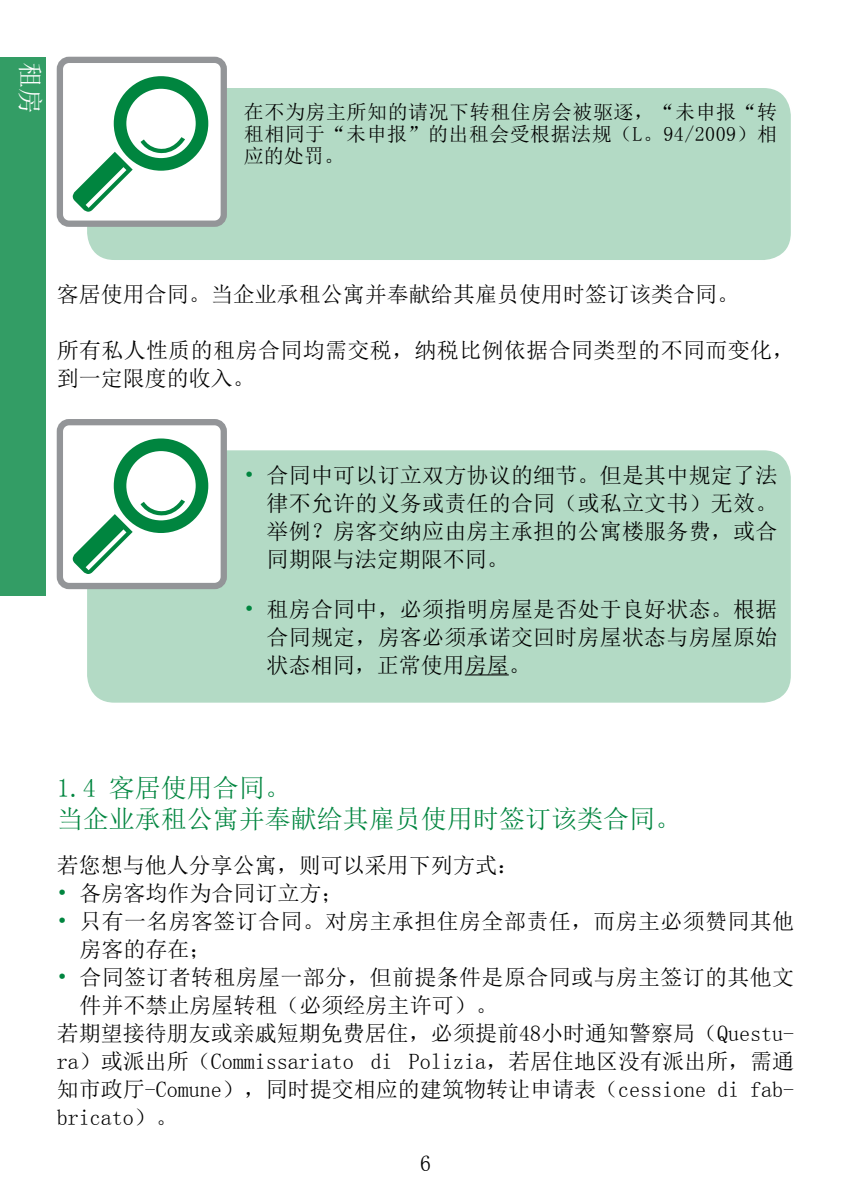
<style>
.page{position:relative;width:851px;height:1191px;background:#fff}
.page>*{position:absolute;margin:0;border:0;box-sizing:border-box;transform-origin:0 0}
.t1{font:26px/31.2px "Sim Sun";color:#00853f}
.t2{font:26px "Sim Sun";color:#fff}
.t3{font:22px/28px "Sim Sun";color:#000}
.t4{font:20px/22px "Sim Sun";letter-spacing:.025em;color:#000;text-align:justify}
.s1{color:#00853f}
</style>
<div class="page">
<div style="left:0;top:57px;width:45px;height:538px;background:#339d65"></div>
<div style="left:86px;top:87px;width:705px;height:174px;background:#b3dac5;border-radius:28px"></div>
<div style="left:85px;top:86px;width:707px;height:176px;border:2px solid #fff;border-radius:28px"></div>
<div style="left:60px;top:60px;width:164px;height:164px;background:#fff;border-radius:9px"></div>
<div style="left:57px;top:57px;width:170px;height:170px;border:6px solid #939598;border-radius:9px"></div>
<div style="left:114px;top:76px;width:94px;height:95px;border:13px solid #00853f;border-radius:50%"></div>
<svg style="left:72px;top:134px;width:115px;height:78px"></svg>
<div style="left:86px;top:449px;width:705px;height:254px;background:#b3dac5;border-radius:28px"></div>
<div style="left:85px;top:448px;width:707px;height:256px;border:2px solid #fff;border-radius:28px"></div>
<hr style="left:464px;top:674px;width:44px;height:1px;background:#000">
<div style="left:60px;top:422px;width:164px;height:164px;background:#fff;border-radius:9px"></div>
<div style="left:57px;top:419px;width:170px;height:170px;border:6px solid #939598;border-radius:9px"></div>
<div style="left:114px;top:438px;width:94px;height:95px;border:13px solid #00853f;border-radius:50%"></div>
<svg style="left:72px;top:496px;width:115px;height:78px"></svg>
<p class="t2" style="left:43px;top:62px;width:53px;rotate:90deg">租房</p>
<p class="t4" style="left:244px;top:101px;width:534px">在不为房主所知的请况下转租住房会被驱逐，“未申报“转租相同于“未申报”的出租会受根据法规（L。94/2009）相应的处罚。</p>
<p class="t3" style="left:57px;top:280px;width:683px">客居使用合同。当企业承租公寓并奉献给其雇员使用时签订该类合同。</p>
<p class="t3" style="left:57px;top:336px;width:739px">所有私人性质的租房合同均需交税，纳税比例依据合同类型的不同而变化，到一定限度的收入。</p>
<p class="t3" style="left:266px;top:461px;width:512px;text-align:justify;text-indent:-23px"><span class="s1">•</span> 合同中可以订立双方协议的细节。但是其中规定了法律不允许的义务或责任的合同（或私立文书）无效。举例？房客交纳应由房主承担的公寓楼服务费，或合同期限与法定期限不同。</p>
<p class="t3" style="left:266px;top:595px;width:512px;text-align:justify;text-indent:-23px"><span class="s1">•</span> 租房合同中，必须指明房屋是否处于良好状态。根据合同规定，房客必须承诺交回时房屋状态与房屋原始状态相同，正常使用房屋。</p>
<p class="t1" style="left:57px;top:772px;width:625px">1.4 客居使用合同。<br>当企业承租公寓并奉献给其雇员使用时签订该类合同。</p>
<p class="t3" style="left:57px;top:851px;width:464px">若您想与他人分享公寓，则可以采用下列方式：</p>
<p class="t3" style="left:57px;top:879px;width:288px"><span class="s1">•</span> 各房客均作为合同订立方；</p>
<p class="t3" style="left:79px;top:907px;width:716px;text-indent:-23px"><span class="s1">•</span> 只有一名房客签订合同。对房主承担住房全部责任，而房主必须赞同其他房客的存在；</p>
<p class="t3" style="left:57px;top:963px;width:738px"><span class="s1">•</span> 合同签订者转租房屋一部分，但前提条件是原合同或与房主签订的其他文</p>
<p class="t3" style="left:79px;top:991px;width:419px">件并不禁止房屋转租（必须经房主许可）。</p>
<p class="t3" style="left:57px;top:1019px;width:738px">若期望接待朋友或亲戚短期免费居住，必须提前48小时通知警察局（Questu-</p>
<p class="t3" style="left:57px;top:1047px;width:738px">ra）或派出所（Commissariato di Polizia，若居住地区没有派出所，需通</p>
<p class="t3" style="left:57px;top:1075px;width:738px">知市政厅-Comune），同时提交相应的建筑物转让申请表（cessione di fab-</p>
<p class="t3" style="left:57px;top:1103px;width:122px">bricato）。</p>
<p class="t3" style="left:420px;top:1148px;width:12px">6</p>
</div>
